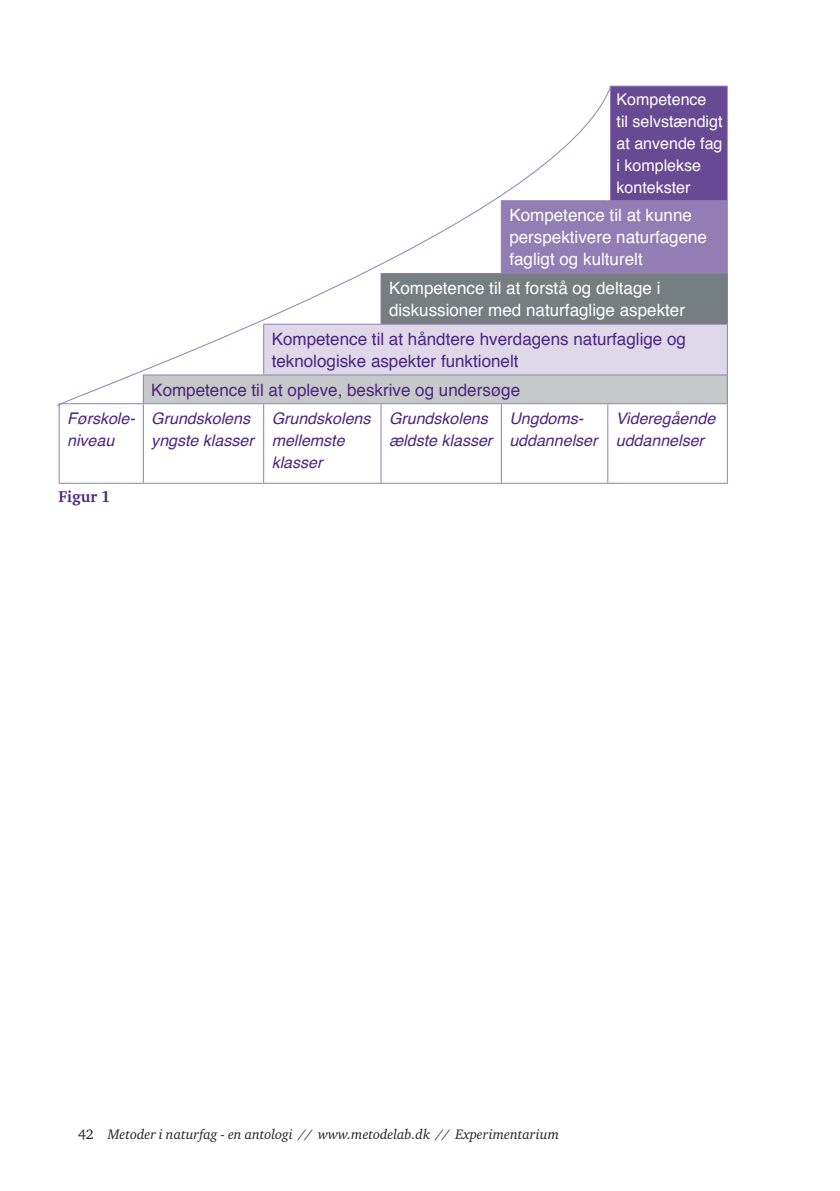
<style>
.page{position:relative;width:840px;height:1191px;background:#fff}
.page>*{position:absolute;margin:0;border:0;box-sizing:border-box;transform-origin:0 0}
.t1{font:17px/22px "Helvetica";color:#fff}
.t2{font:17px/22px "Helvetica";color:#4e2582}
.t3{font:italic 16px/22px "Helvetica";color:#4e2582}
.t4{font:16px/22px "Helvetica";color:#fff}
.t5{font:700 16px "Charter ITC";color:#4e2582}
.t6{font:italic 14px "Charter ITC";color:#231f20}
.s1{font-style:normal}
</style>
<div class="page">
<div style="left:501px;top:201px;width:226px;height:72px;background:#927eb4"></div>
<div style="left:381px;top:273px;width:346px;height:51px;background:#777e81"></div>
<div style="left:263px;top:324px;width:464px;height:51px;background:#ded8e9"></div>
<div style="left:143px;top:375px;width:584px;height:29px;background:#c7c8ca"></div>
<svg style="left:60px;top:404px;width:666px;height:79px"></svg>
<hr style="left:59px;top:404px;width:1px;height:79px;background:#927eb4">
<hr style="left:143px;top:404px;width:1px;height:79px;background:#927eb4">
<hr style="left:263px;top:404px;width:1px;height:79px;background:#927eb4">
<hr style="left:380px;top:404px;width:1px;height:79px;background:#927eb4">
<hr style="left:500px;top:404px;width:1px;height:79px;background:#927eb4">
<hr style="left:607px;top:404px;width:1px;height:79px;background:#927eb4">
<hr style="left:726px;top:404px;width:1px;height:79px;background:#927eb4">
<hr style="left:59px;top:483px;width:84px;height:1px;background:#927eb4">
<hr style="left:143px;top:483px;width:120px;height:1px;background:#927eb4">
<hr style="left:263px;top:483px;width:118px;height:1px;background:#927eb4">
<hr style="left:381px;top:483px;width:120px;height:1px;background:#927eb4">
<hr style="left:501px;top:483px;width:106px;height:1px;background:#927eb4">
<hr style="left:607px;top:483px;width:120px;height:1px;background:#927eb4">
<svg style="left:726px;top:375px;width:1px;height:28px"></svg>
<hr style="left:607px;top:403px;width:120px;height:1px;background:#927eb4">
<hr style="left:726px;top:325px;width:1px;height:49px;background:#927eb4">
<hr style="left:607px;top:374px;width:120px;height:1px;background:#927eb4">
<hr style="left:726px;top:274px;width:1px;height:50px;background:#927eb4">
<hr style="left:607px;top:324px;width:120px;height:1px;background:#927eb4">
<hr style="left:607px;top:273px;width:120px;height:1px;background:#927eb4">
<svg style="left:57px;top:89px;width:554px;height:318px"></svg>
<div style="left:610px;top:86px;width:117px;height:115px;background:#684994"></div>
<div style="left:609px;top:86px;width:118px;height:115px;border:1px solid #9480b6"></div>
<p class="t4" style="left:616px;top:88px;width:107px">Kompetence<br>til selvstændigt at anvende fag i komplekse kontekster</p>
<p class="t1" style="left:509px;top:205px;width:199px">Kompetence til at kunne perspektivere naturfagene fagligt og kulturelt</p>
<p class="t1" style="left:389px;top:278px;width:297px">Kompetence til at forstå og deltage i diskussioner med naturfaglige aspekter</p>
<p class="t2" style="left:271px;top:328px;width:415px">Kompetence til at håndtere hverdagens naturfaglige og teknologiske aspekter funktionelt</p>
<p class="t2" style="left:151px;top:379px;width:370px">Kompetence til at opleve, beskrive og undersøge</p>
<p class="t3" style="left:67px;top:407px;width:69px">Førskole&shy;niveau</p>
<p class="t3" style="left:151px;top:407px;width:104px">Grundskolens yngste klasser</p>
<p class="t3" style="left:271px;top:407px;width:100px">Grundskolens mellemste klasser</p>
<p class="t3" style="left:389px;top:407px;width:105px">Grundskolens ældste klasser</p>
<p class="t3" style="left:509px;top:407px;width:90px">Ungdoms&shy;uddannelser</p>
<p class="t3" style="left:615px;top:407px;width:101px">Videregående uddannelser</p>
<p class="t5" style="left:59px;top:486px;width:53px">Figur 1</p>
<p class="t6" style="left:78px;top:1125px;width:482px"><span class="s1">42</span> Metoder i naturfag - en antologi // www.metodelab.dk // Experimentarium</p>
</div>
